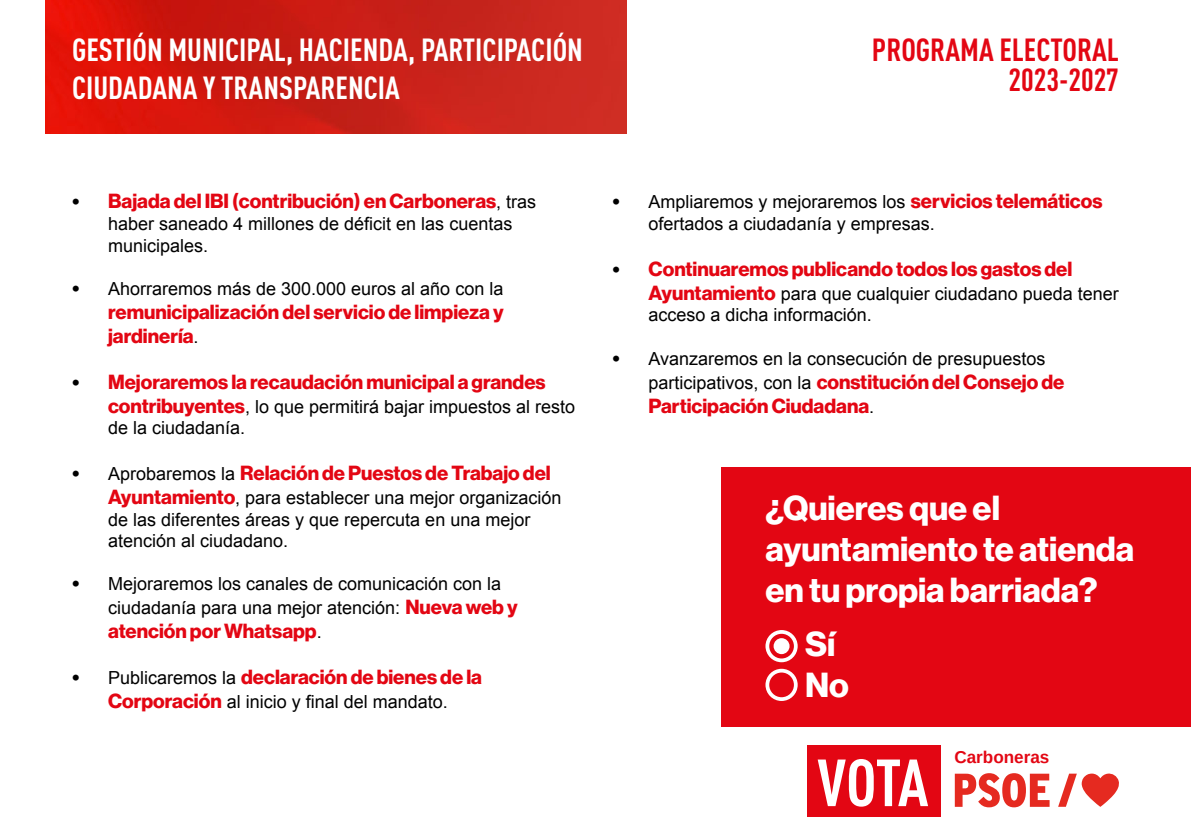
<style>
.page{position:relative;width:1191px;height:840px;background:#fff}
.page>*{position:absolute;margin:0;border:0;box-sizing:border-box;transform-origin:0 0}
.t1{font:700 65.4px "DIN Cond";color:#fff}
.t2{font:34px/40.8px "N Haas Grotesk DS Pro 75 Bd";color:#fff}
.t3{font:700 31.6px/37.8px "DIN Cond";color:#fff}
.t4{font:700 31.6px/30.6px "DIN Cond";color:#e30613;text-align:right}
.t5{font:20px/24px "N Haas Grotesk DS Pro 75 Bd";color:#e30613}
.t6{font:18px/21.6px "Arial";color:#000}
.t7{font:700 17.2px "Arimo";color:#e30613}
.s1{color:#000}
.s2{font-family:"Arial";font-size:18px;color:#000}
.s3{font-family:"N Haas Grotesk DS Pro 75 Bd";font-size:20px}
.s4{font-family:"N Haas Grotesk DS Pro 75 Bd";font-size:20px;color:#e30613}
</style>
<div class="page">
<img style="left:45px;top:0;width:581px;height:133px">
<svg style="left:954px;top:773px;width:95px;height:33px"></svg>
<svg style="left:1058px;top:773px;width:61px;height:33px"></svg>
<div style="left:807px;top:745px;width:133px;height:71px;background:#e30613"></div>
<div style="left:721px;top:467px;width:470px;height:259px;background:#e30613"></div>
<svg style="left:765px;top:630px;width:32px;height:32px"></svg>
<div style="left:773px;top:637px;width:16px;height:16px;background:#fff;border-radius:50%"></div>
<svg style="left:765px;top:668px;width:32px;height:32px"></svg>
<h3 class="t3" style="left:72px;top:30px;width:512px">GESTIÓN MUNICIPAL, HACIENDA, PARTICIPACIÓN<br>CIUDADANA Y TRANSPARENCIA</h3>
<h3 class="t4" style="left:872px;top:33px;width:248px">PROGRAMA ELECTORAL<br>2023-2027</h3>
<p class="t5" style="left:72px;top:189px;width:466px"><span class="s1">•</span> Bajada del IBI (contribución) en Carboneras<span class="s2">, tras</span></p>
<p class="t6" style="left:108px;top:213px;width:406px">haber saneado 4 millones de déficit en las cuentas municipales.</p>
<p class="t6" style="left:72px;top:278px;width:433px"><span class="s3">•</span> Ahorraremos más de 300.000 euros al año con la</p>
<p class="t5" style="left:108px;top:300px;width:397px">remunicipalización del servicio de limpieza y jardinería<span class="s2">.</span></p>
<p class="t5" style="left:72px;top:369px;width:475px"><span class="s1">•</span> Mejoraremos la recaudación municipal a grandes</p>
<p class="t6" style="left:108px;top:395px;width:469px"><span class="s4">contribuyentes</span>, lo que permitirá bajar impuestos al resto de la ciudadanía.</p>
<p class="t5" style="left:72px;top:461px;width:480px"><span class="s1">•</span> <span class="s2">Aprobaremos la</span> Relación de Puestos de Trabajo del</p>
<p class="t6" style="left:108px;top:486px;width:455px"><span class="s4">Ayuntamiento</span>, para establecer una mejor organización de las diferentes áreas y que repercuta en una mejor atención al ciudadano.</p>
<p class="t6" style="left:108px;top:572px;width:411px;line-height:24px;text-indent:-36px"><span class="s3">•</span> Mejoraremos los canales de comunicación con la ciudadanía para una mejor atención: <span class="s4">Nueva web y</span></p>
<p class="t5" style="left:108px;top:619px;width:215px">atención por Whatsapp<span class="s2">.</span></p>
<p class="t5" style="left:72px;top:665px;width:411px"><span class="s1">•</span> <span class="s2">Publicaremos la</span> declaración de bienes de la</p>
<p class="t6" style="left:108px;top:690px;width:341px"><span class="s4">Corporación</span> al inicio y final del mandato.</p>
<p class="t6" style="left:648px;top:191px;width:455px;text-indent:-36px"><span class="s3">•</span> Ampliaremos y mejoraremos los <span class="s4">servicios telemáticos </span>ofertados a ciudadanía y empresas.</p>
<p class="t5" style="left:612px;top:257px;width:461px"><span class="s1">•</span> Continuaremos publicando todos los gastos del</p>
<p class="t6" style="left:648px;top:282px;width:472px"><span class="s4">Ayuntamiento</span> para que cualquier ciudadano pueda tener acceso a dicha información.</p>
<p class="t6" style="left:612px;top:347px;width:434px"><span class="s3">•</span> Avanzaremos en la consecución de presupuestos</p>
<p class="t5" style="left:648px;top:369px;width:417px"><span class="s2">participativos, con la</span> constitución del Consejo de<br>Participación Ciudadana<span class="s2">.</span></p>
<h2 class="t2" style="left:765px;top:488px;width:370px">¿Quieres que el ayuntamiento te atienda en tu propia barriada?</h2>
<h2 class="t2" style="left:805px;top:624px;width:45px">Sí<br>No</h2>
<h1 class="t1" style="left:817px;top:742px;width:113px">VOTA</h1>
<p class="t7" style="left:954px;top:744px;width:97px">Carboneras</p>
</div>
